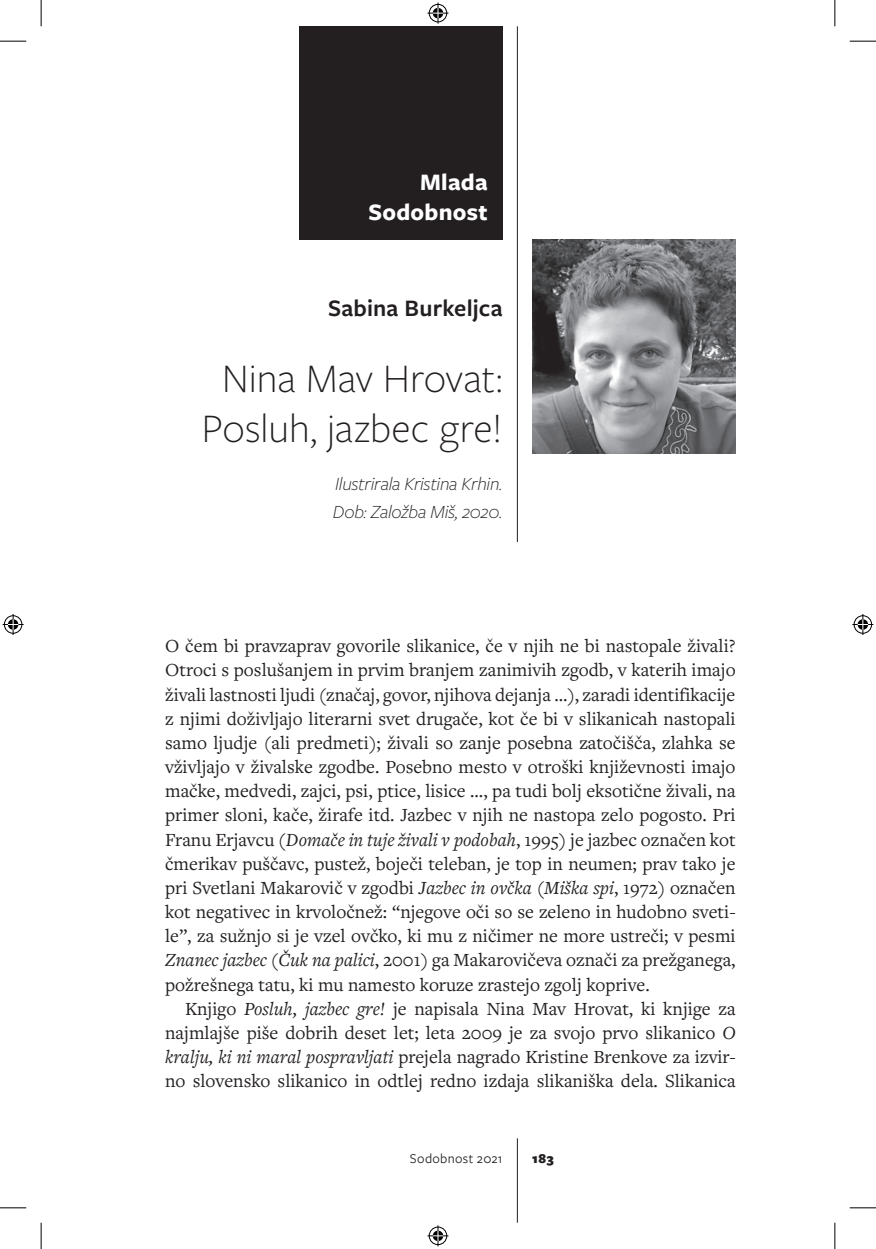
<style>
.page{position:relative;width:876px;height:1249px;background:#fff}
.page>*{position:absolute;margin:0;border:0;box-sizing:border-box;transform-origin:0 0}
.t1{font:300 42px/50.4px "Freight Sans Pro";color:#231f20;text-align:center}
.t2{font:600 24.5px "Freight Sans Pro";letter-spacing:.01em;color:#231f20}
.t3{font:700 24.5px/29.4px "Freight Sans Pro";letter-spacing:.01em;color:#fff;text-align:right}
.t4{font:19.25px/24.2px "Freight Text Pro";color:#231f20;text-align:justify}
.t5{font:italic 300 19.25px/28px "Freight Sans Pro";letter-spacing:-.01em;color:#231f20}
.t6{font:14px "Freight Sans Pro";letter-spacing:.025em;color:#231f20}
.t7{font:900 14px "Freight Sans Pro";color:#231f20}
.s1{font-style:italic}
</style>
<div class="page">
<img style="left:532px;top:240px;width:204px;height:213px">
<hr style="left:517px;top:1137px;width:1px;height:85px;background:#231f20">
<hr style="left:517px;top:26px;width:1px;height:516px;background:#231f20">
<div style="left:299px;top:26px;width:203px;height:214px;background:#231f20"></div>
<svg style="left:0;top:41px;width:26px;height:1px"></svg>
<svg style="left:850px;top:41px;width:26px;height:1px"></svg>
<svg style="left:0;top:1207px;width:26px;height:1px"></svg>
<svg style="left:850px;top:1207px;width:26px;height:1px"></svg>
<svg style="left:41px;top:0;width:1px;height:26px"></svg>
<svg style="left:41px;top:1222px;width:1px;height:26px"></svg>
<svg style="left:835px;top:0;width:1px;height:26px"></svg>
<svg style="left:835px;top:1222px;width:1px;height:26px"></svg>
<svg style="left:427px;top:3px;width:21px;height:21px"></svg>
<svg style="left:427px;top:1225px;width:21px;height:20px"></svg>
<svg style="left:3px;top:614px;width:21px;height:21px"></svg>
<svg style="left:852px;top:614px;width:21px;height:21px"></svg>
<p class="t3" style="left:368px;top:167px;width:121px">Mlada<br>Sodobnost</p>
<p class="t2" style="left:328px;top:292px;width:176px">Sabina Burkeljca</p>
<h1 class="t1" style="left:202px;top:351px;width:302px">Nina Mav Hrovat:<br>Posluh, jazbec gre!</h1>
<p class="t5" style="left:333px;top:469px;width:171px">Ilustrirala Kristina Krhin.<br>Dob: Založba Miš, 2020.</p>
<p class="t4" style="left:165px;top:633px;width:572px">O čem bi pravzaprav govorile slikanice, če v njih ne bi nastopale živali?<br>Otroci s poslušanjem in prvim branjem zanimivih zgodb, v katerih imajo živali lastnosti ljudi (značaj, govor, njihova dejanja …), zaradi identifikacije z njimi doživljajo literarni svet drugače, kot če bi v slikanicah nastopali samo ljudje (ali predmeti); živali so zanje posebna zatočišča, zlahka se vživljajo v živalske zgodbe. Posebno mesto v otroški književnosti imajo mačke, medvedi, zajci, psi, ptice, lisice …, pa tudi bolj eksotične živali, na primer sloni, kače, žirafe itd. Jazbec v njih ne nastopa zelo pogosto. Pri Franu Erjavcu (<span class="s1">Domače in tuje živali v podobah</span>, 1995) je jazbec označen kot čmerikav puščavc, pustež, boječi teleban, je top in neumen; prav tako je pri Svetlani Makarovič v zgodbi <span class="s1">Jazbec in ovčka</span> (<span class="s1">Miška spi</span>, 1972) označen kot negativec in krvoločnež: “njegove oči so se zeleno in hudobno sveti&shy;le”, za sužnjo si je vzel ovčko, ki mu z ničimer ne more ustreči; v pesmi <span class="s1">Znanec jazbec</span> (<span class="s1">Čuk na palici</span>, 2001) ga Makarovičeva označi za prežganega, požrešnega tatu, ki mu namesto koruze zrastejo zgolj koprive.</p>
<p class="t4" style="left:165px;top:995px;width:572px;text-indent:20px">Knjigo <span class="s1">Posluh, jazbec gre!</span> je napisala Nina Mav Hrovat, ki knjige za najmlajše piše dobrih deset let; leta 2009 je za svojo prvo slikanico <span class="s1">O kralju, ki ni maral pospravljati</span> prejela nagrado Kristine Brenkove za izvir&shy;no slovensko slikanico in odtlej redno izdaja slikaniška dela. Slikanica</p>
<p class="t6" style="left:410px;top:1148px;width:94px">Sodobnost 2021</p>
<p class="t7" style="left:532px;top:1147px;width:23px">183</p>
</div>
